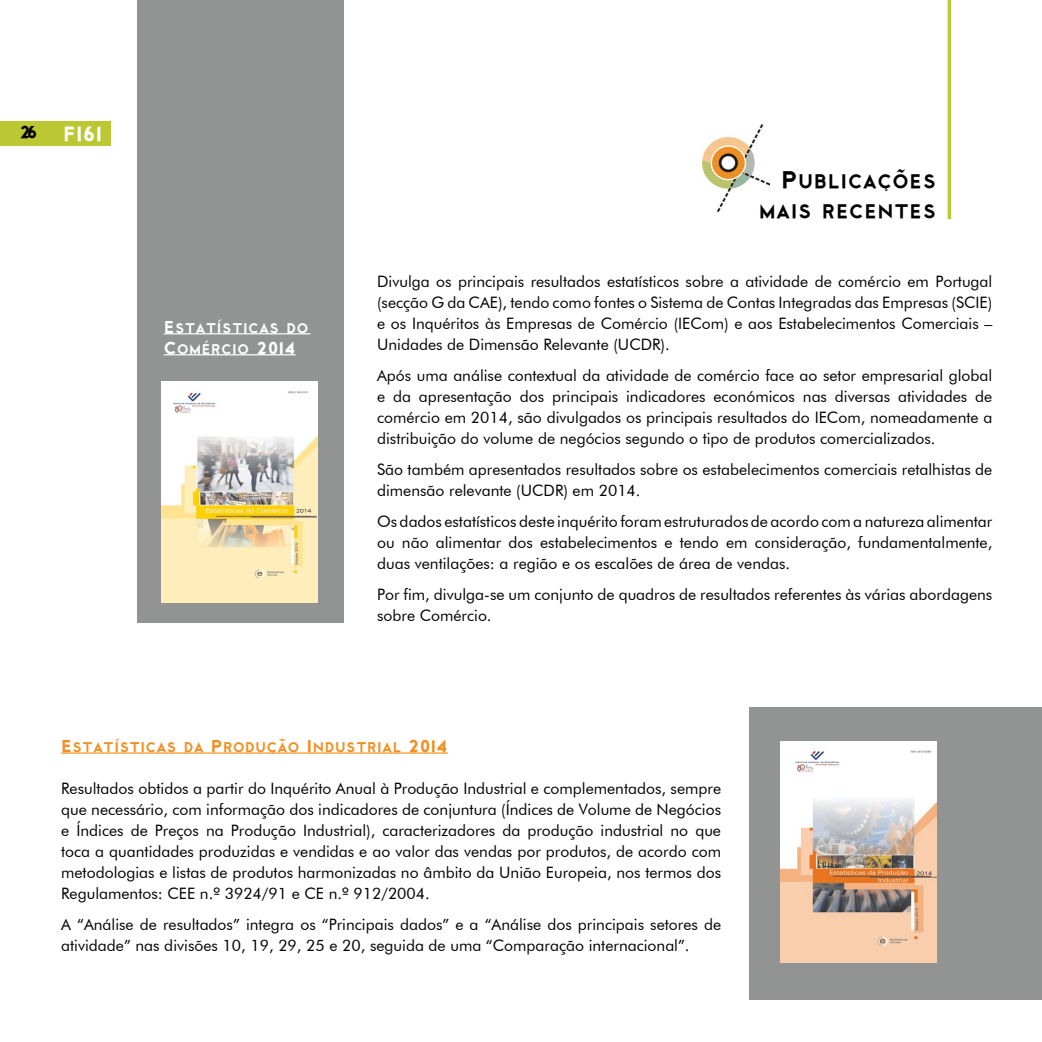
<style>
.page{position:relative;width:1042px;height:1042px;background:#fff}
.page>*{position:absolute;margin:0;border:0;box-sizing:border-box;transform-origin:0 0}
.t1{font:24.5px/29.4px "Cityof";color:#000;text-align:right}
.t2{font:21px "Cityof";color:#fff}
.t3{font:17.5px "Cityof";color:#f09022}
.t4{font:17.5px/21px "Cityof";color:#fff}
.t5{font:15.75px/21px "Futura BT";color:#000;text-align:justify}
.s1{font-size:17.5px;color:#000}
</style>
<div class="page">
<div style="left:0;top:121px;width:110px;height:25px;background:#bbc733"></div>
<svg style="left:947px;top:0;width:4px;height:219px"></svg>
<div style="left:749px;top:707px;width:293px;height:293px;background:#929493"></div>
<img style="left:703px;top:124px;width:66px;height:87px">
<div style="left:137px;top:0;width:207px;height:623px;background:#929493"></div>
<hr style="left:164px;top:333px;width:146px;height:1px;background:#fff">
<hr style="left:164px;top:354px;width:132px;height:1px;background:#fff">
<img style="left:161px;top:381px;width:156px;height:221px">
<hr style="left:61px;top:752px;width:387px;height:1px;background:#f09022">
<img style="left:780px;top:741px;width:157px;height:221px">
<h2 class="t2" style="left:19px;top:123px;width:85px"><span class="s1">26</span> FI61</h2>
<p class="t4" style="left:164px;top:316px;width:146px">Estatísticas do<br>Comércio 2014</p>
<h1 class="t1" style="left:758px;top:165px;width:180px">Publicações mais recentes</h1>
<p class="t5" style="left:377px;top:271px;width:617px">Divulga os principais resultados estatísticos sobre a atividade de comércio em Portugal (secção G da CAE), tendo como fontes o Sistema de Contas Integradas das Empresas (SCIE) e os Inquéritos às Empresas de Comércio (IECom) e aos Estabelecimentos Comerciais – Unidades de Dimensão Relevante (UCDR).</p>
<p class="t5" style="left:377px;top:365px;width:617px">Após uma análise contextual da atividade de comércio face ao setor empresarial global e da apresentação dos principais indicadores económicos nas diversas atividades de comércio em 2014, são divulgados os principais resultados do IECom, nomeadamente a distribuição do volume de negócios segundo o tipo de produtos comercializados.</p>
<p class="t5" style="left:377px;top:459px;width:617px">São também apresentados resultados sobre os estabelecimentos comerciais retalhistas de dimensão relevante (UCDR) em 2014.</p>
<p class="t5" style="left:377px;top:511px;width:617px">Os dados estatísticos deste inquérito foram estruturados de acordo com a natureza alimentar ou não alimentar dos estabelecimentos e tendo em consideração, fundamentalmente, duas ventilações: a região e os escalões de área de vendas.</p>
<p class="t5" style="left:377px;top:584px;width:617px">Por fim, divulga-se um conjunto de quadros de resultados referentes às várias abordagens sobre Comércio.</p>
<p class="t3" style="left:61px;top:737px;width:388px">Estatísticas da Produção Industrial 2014</p>
<p class="t5" style="left:61px;top:777px;width:661px">Resultados obtidos a partir do Inquérito Anual à Produção Industrial e complementados, sempre que necessário, com informação dos indicadores de conjuntura (Índices de Volume de Negócios e Índices de Preços na Produção Industrial), caracterizadores da produção industrial no que toca a quantidades produzidas e vendidas e ao valor das vendas por produtos, de acordo com metodologias e listas de produtos harmonizadas no âmbito da União Europeia, nos termos dos Regulamentos: CEE n.º 3924/91 e CE n.º 912/2004.</p>
<p class="t5" style="left:61px;top:913px;width:661px">A “Análise de resultados” integra os “Principais dados” e a “Análise dos principais setores de atividade” nas divisões 10, 19, 29, 25 e 20, seguida de uma “Comparação internacional”.</p>
</div>
